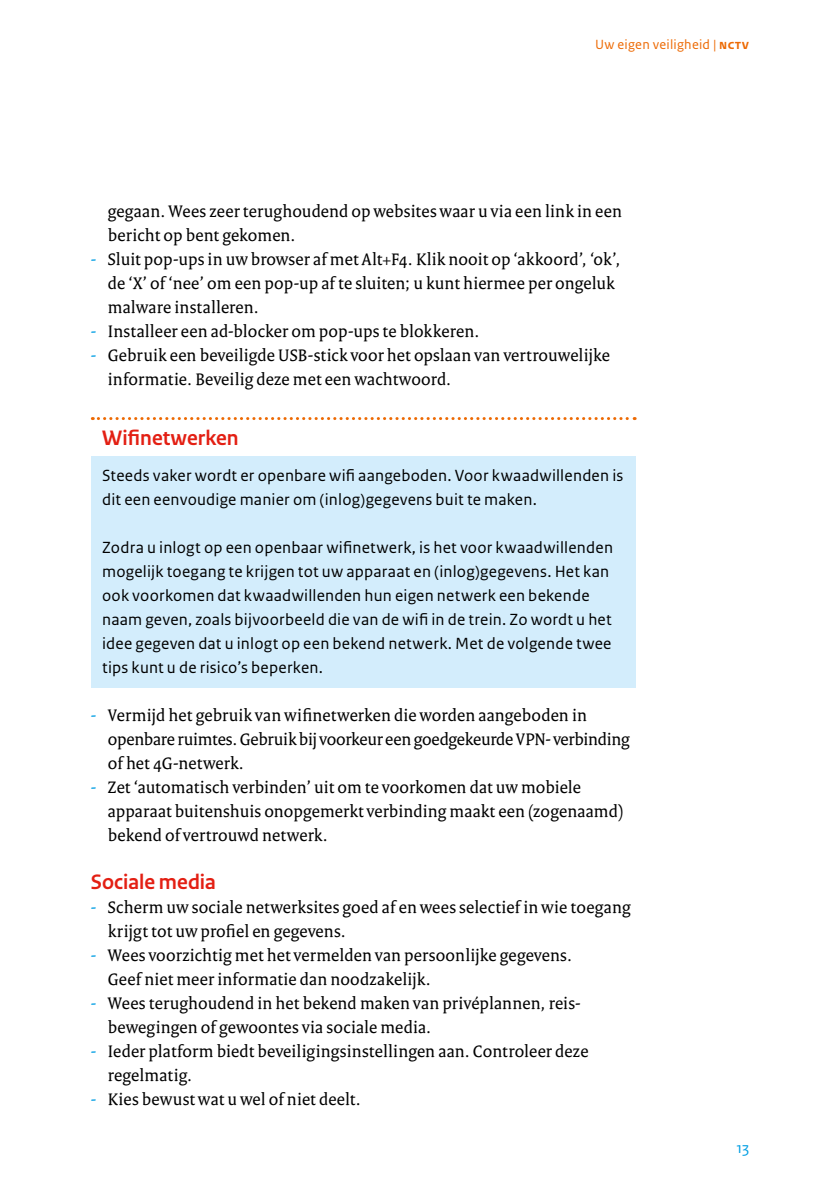
<style>
.page{position:relative;width:840px;height:1191px;background:#fff}
.page>*{position:absolute;margin:0;border:0;box-sizing:border-box;transform-origin:0 0}
.NCTV_KADER_TABEL_-_T{font:700 22px "Rijksoverheid Sans Heading";letter-spacing:.005em;color:#e31f13}
.NCTV_3__TUSSENKOP_1{font:700 22px "Rijksoverheid Sans Heading";color:#e31f13}
.t1{font:18px/24px "Rijksoverheid Serif";letter-spacing:.01em;color:#000}
.NCTV-Broodtekst-Blau{font:17px/24px "Rijksoverheid Sans Text";letter-spacing:.01em;color:#000}
.t2{font:16px "Rijksoverheid Sans Text";color:#009ee3}
.t3{font:14px "Rijksoverheid Sans Text";letter-spacing:.02em;color:#ed6a04}
.s1{font-weight:700}
.s2{color:#009ee3}
</style>
<div class="page">
<svg style="left:92px;top:417px;width:542px;height:3px"></svg>
<div style="left:91px;top:456px;width:544px;height:63px;background:#d3edfc"></div>
<div style="left:91px;top:504px;width:544px;height:39px;background:#d3edfc"></div>
<div style="left:91px;top:528px;width:544px;height:159px;background:#d3edfc"></div>
<p class="t3" style="left:595px;top:36px;width:155px">Uw eigen veiligheid | <span class="s1">nctv</span></p>
<p class="t1" style="left:108px;top:199px;width:515px">gegaan. Wees zeer terughoudend op websites waar u via een link in een bericht op bent gekomen.</p>
<p class="t1" style="left:108px;top:247px;width:513px;text-indent:-17px"><span class="s2">-</span> Sluit pop-ups in uw browser af met Alt+F4. Klik nooit op ‘akkoord’, ‘ok’, de ‘X’ of ‘nee’ om een pop-up af te sluiten; u kunt hiermee per ongeluk malware installeren.</p>
<p class="t1" style="left:91px;top:319px;width:390px"><span class="s2">-</span> Installeer een ad-blocker om pop-ups te blokkeren.</p>
<p class="t1" style="left:108px;top:343px;width:503px;text-indent:-17px"><span class="s2">-</span> Gebruik een beveiligde USB-stick voor het opslaan van vertrouwelijke informatie. Beveilig deze met een wachtwoord.</p>
<p class="NCTV_KADER_TABEL_-_T" style="left:102px;top:425px;width:138px">Wifinetwerken</p>
<p class="NCTV-Broodtekst-Blau" style="left:102px;top:463px;width:522px">Steeds vaker wordt er openbare wifi aangeboden. Voor kwaadwillenden is dit een eenvoudige manier om (inlog)gegevens buit te maken.</p>
<p class="NCTV-Broodtekst-Blau" style="left:102px;top:535px;width:512px">Zodra u inlogt op een openbaar wifinetwerk, is het voor kwaadwillenden mogelijk toegang te krijgen tot uw apparaat en (inlog)gegevens. Het kan ook voorkomen dat kwaadwillenden hun eigen netwerk een bekende naam geven, zoals bijvoorbeeld die van de wifi in de trein. Zo wordt u het idee gegeven dat u inlogt op een bekend netwerk. Met de volgende twee tips kunt u de risico’s beperken.</p>
<p class="t1" style="left:108px;top:703px;width:523px;text-indent:-17px"><span class="s2">-</span> Vermijd het gebruik van wifinetwerken die worden aangeboden in openbare ruimtes. Gebruik bij voorkeur een goedgekeurde VPN- verbinding of het 4G-netwerk.</p>
<p class="t1" style="left:108px;top:775px;width:517px;text-indent:-17px"><span class="s2">-</span> Zet ‘automatisch verbinden’ uit om te voorkomen dat uw mobiele apparaat buitenshuis onopgemerkt verbinding maakt een (zogenaamd) bekend of vertrouwd netwerk.</p>
<p class="NCTV_3__TUSSENKOP_1" style="left:91px;top:869px;width:127px">Sociale media</p>
<p class="t1" style="left:108px;top:895px;width:524px;text-indent:-17px"><span class="s2">-</span> Scherm uw sociale netwerksites goed af en wees selectief in wie toegang krijgt tot uw profiel en gegevens.</p>
<p class="t1" style="left:108px;top:943px;width:465px;text-indent:-17px"><span class="s2">-</span> Wees voorzichtig met het vermelden van persoonlijke gegevens.<br>Geef niet meer informatie dan noodzakelijk.</p>
<p class="t1" style="left:108px;top:991px;width:474px;text-indent:-17px"><span class="s2">-</span> Wees terughoudend in het bekend maken van privéplannen, reis&shy;bewegingen of gewoontes via sociale media.</p>
<p class="t1" style="left:108px;top:1039px;width:482px;text-indent:-17px"><span class="s2">-</span> Ieder platform biedt beveiligingsinstellingen aan. Controleer deze regelmatig.</p>
<p class="t1" style="left:91px;top:1087px;width:271px"><span class="s2">-</span> Kies bewust wat u wel of niet deelt.</p>
<p class="t2" style="left:736px;top:1138px;width:14px">13</p>
</div>
